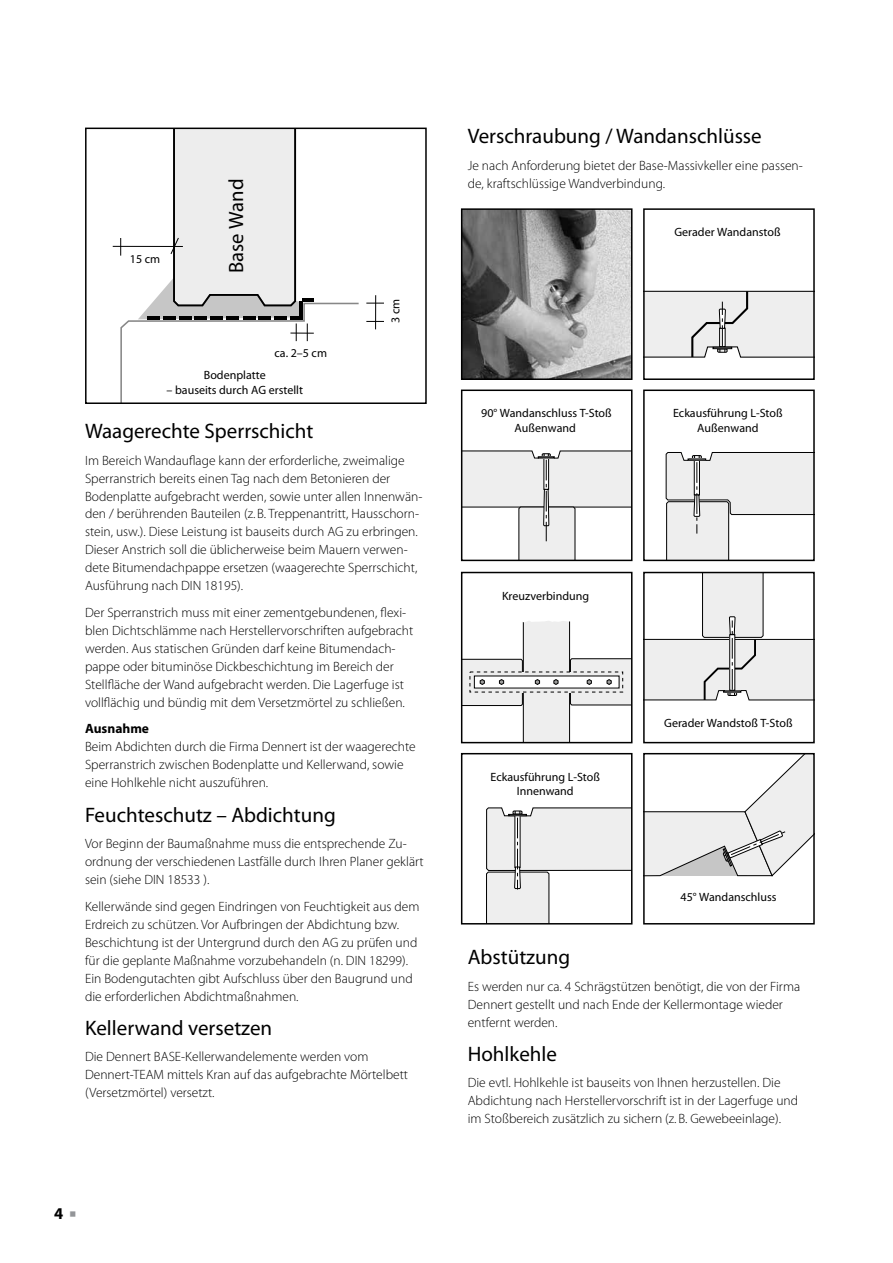
<style>
.page{position:relative;width:893px;height:1263px;background:#fff}
.page>*{position:absolute;margin:0;border:0;box-sizing:border-box;transform-origin:0 0}
.t1{font:21px "Myriad Pro";color:#000}
.t2{font:20.7px "Myriad Pro";color:#000}
.t3{font:700 16.5px "Myriad Pro";color:#000}
.t4{font:300 13.5px/18px "Myriad Pro";color:#000}
.t5{font:700 13.5px "Myriad Pro";color:#000}
.t6{font:12px/14.4px "Myriad Pro";color:#000;text-align:center}
.s1{color:#939598}
</style>
<div class="page">
<svg style="left:366px;top:303px;width:18px;height:1px"></svg>
<svg style="left:366px;top:321px;width:18px;height:1px"></svg>
<hr style="left:375px;top:295px;width:1px;height:34px;background:#000">
<hr style="left:113px;top:246px;width:70px;height:1px;background:#000">
<svg style="left:120px;top:131px;width:239px;height:270px"></svg>
<div style="left:85px;top:128px;width:342px;height:276px;border:2px solid #000"></div>
<img style="left:464px;top:211px;width:165px;height:166px">
<div style="left:461px;top:208px;width:171px;height:172px;border:2px solid #000"></div>
<svg style="left:464px;top:621px;width:165px;height:119px"></svg>
<div style="left:461px;top:572px;width:171px;height:171px;border:2px solid #000"></div>
<svg style="left:646px;top:290px;width:166px;height:68px;background:#dfdfdf"></svg>
<div style="left:643px;top:208px;width:172px;height:172px;border:2px solid #000"></div>
<svg style="left:646px;top:575px;width:166px;height:126px"></svg>
<div style="left:643px;top:572px;width:172px;height:171px;border:2px solid #000"></div>
<svg style="left:464px;top:450px;width:165px;height:108px"></svg>
<div style="left:461px;top:389px;width:171px;height:172px;border:2px solid #000"></div>
<svg style="left:486px;top:807px;width:143px;height:114px"></svg>
<div style="left:461px;top:753px;width:171px;height:171px;border:2px solid #000"></div>
<svg style="left:665px;top:452px;width:147px;height:106px"></svg>
<div style="left:643px;top:389px;width:172px;height:172px;border:2px solid #000"></div>
<svg style="left:646px;top:756px;width:166px;height:121px"></svg>
<div style="left:643px;top:753px;width:172px;height:171px;border:2px solid #000"></div>
<p class="t6" style="left:130px;top:251px;width:32px">15 cm</p>
<h2 class="t2" style="left:223px;top:273px;width:96px;rotate:-90deg">Base Wand</h2>
<p class="t6" style="left:275px;top:346px;width:54px">ca. 2–5 cm</p>
<p class="t6" style="left:204px;top:368px;width:63px">Bodenplatte</p>
<p class="t6" style="left:167px;top:382px;width:138px">– bauseits durch AG erstellt</p>
<p class="t6" style="left:388px;top:323px;width:26px;rotate:-90deg">3 cm</p>
<h1 class="t1" style="left:85px;top:418px;width:230px">Waagerechte Sperrschicht</h1>
<p class="t4" style="left:85px;top:451px;width:339px">Im Bereich Wandauflage kann der erforderliche, zweimalige Sperranstrich bereits einen Tag nach dem Betonieren der Bodenplatte aufgebracht werden, sowie unter allen Innenwän&shy;den / berührenden Bauteilen (z.B. Treppenantritt, Hausschorn&shy;stein, usw.). Diese Leistung ist bauseits durch AG zu erbringen.<br>Dieser Anstrich soll die üblicherweise beim Mauern verwen&shy;dete Bitumendachpappe ersetzen (waagerechte Sperrschicht, Ausführung nach DIN 18195).</p>
<p class="t4" style="left:85px;top:604px;width:330px">Der Sperranstrich muss mit einer zementgebundenen, flexi&shy;blen Dichtschlämme nach Herstellervorschriften aufgebracht werden. Aus statischen Gründen darf keine Bitumendach&shy;pappe oder bituminöse Dickbeschichtung im Bereich der Stellfläche der Wand aufgebracht werden. Die Lagerfuge ist vollflächig und bündig mit dem Versetzmörtel zu schließen.</p>
<p class="t5" style="left:85px;top:720px;width:66px">Ausnahme</p>
<p class="t4" style="left:85px;top:738px;width:332px">Beim Abdichten durch die Firma Dennert ist der waagerechte<br>Sperranstrich zwischen Bodenplatte und Kellerwand, sowie eine Hohlkehle nicht auszuführen.</p>
<h1 class="t1" style="left:85px;top:801px;width:252px">Feuchteschutz – Abdichtung</h1>
<p class="t4" style="left:85px;top:835px;width:340px">Vor Beginn der Baumaßnahme muss die entsprechende Zu&shy;ordnung der verschiedenen Lastfälle durch Ihren Planer geklärt sein (siehe DIN 18533 ).</p>
<p class="t4" style="left:85px;top:897px;width:336px">Kellerwände sind gegen Eindringen von Feuchtigkeit aus dem Erdreich zu schützen. Vor Aufbringen der Abdichtung bzw.<br>Beschichtung ist der Untergrund durch den AG zu prüfen und für die geplante Maßnahme vorzubehandeln (n. DIN 18299).<br>Ein Bodengutachten gibt Aufschluss über den Baugrund und die erforderlichen Abdichtmaßnahmen.</p>
<h1 class="t1" style="left:85px;top:1014px;width:189px">Kellerwand versetzen</h1>
<p class="t4" style="left:85px;top:1048px;width:324px">Die Dennert BASE-Kellerwandelemente werden vom<br>Dennert-TEAM mittels Kran auf das aufgebrachte Mörtelbett (Versetzmörtel) versetzt.</p>
<p class="t3" style="left:54px;top:1203px;width:24px">4 <span class="s1">○</span></p>
<h1 class="t1" style="left:468px;top:123px;width:296px">Verschraubung / Wandanschlüsse</h1>
<p class="t4" style="left:468px;top:157px;width:337px">Je nach Anforderung bietet der Base-Massivkeller eine passen&shy;de, kraftschlüssige Wandverbindung.</p>
<p class="t6" style="left:674px;top:225px;width:108px">Gerader Wandanstoß</p>
<p class="t6" style="left:481px;top:406px;width:132px">90° Wandanschluss T-Stoß<br>Außenwand</p>
<p class="t6" style="left:673px;top:406px;width:111px">Eckausführung L-Stoß<br>Außenwand</p>
<p class="t6" style="left:502px;top:588px;width:88px">Kreuzverbindung</p>
<p class="t6" style="left:490px;top:769px;width:111px">Eckausführung L-Stoß<br>Innenwand</p>
<p class="t6" style="left:664px;top:716px;width:130px">Gerader Wandstoß T-Stoß</p>
<p class="t6" style="left:681px;top:890px;width:97px">45° Wandanschluss</p>
<h1 class="t1" style="left:468px;top:944px;width:104px">Abstützung</h1>
<p class="t4" style="left:468px;top:977px;width:334px">Es werden nur ca. 4 Schrägstützen benötigt, die von der Firma<br>Dennert gestellt und nach Ende der Kellermontage wieder entfernt werden.</p>
<h1 class="t1" style="left:468px;top:1040px;width:91px">Hohlkehle</h1>
<p class="t4" style="left:468px;top:1074px;width:332px">Die evtl. Hohlkehle ist bauseits von Ihnen herzustellen. Die<br>Abdichtung nach Herstellervorschrift ist in der Lagerfuge und im Stoßbereich zusätzlich zu sichern (z.B. Gewebeeinlage).</p>
</div>
